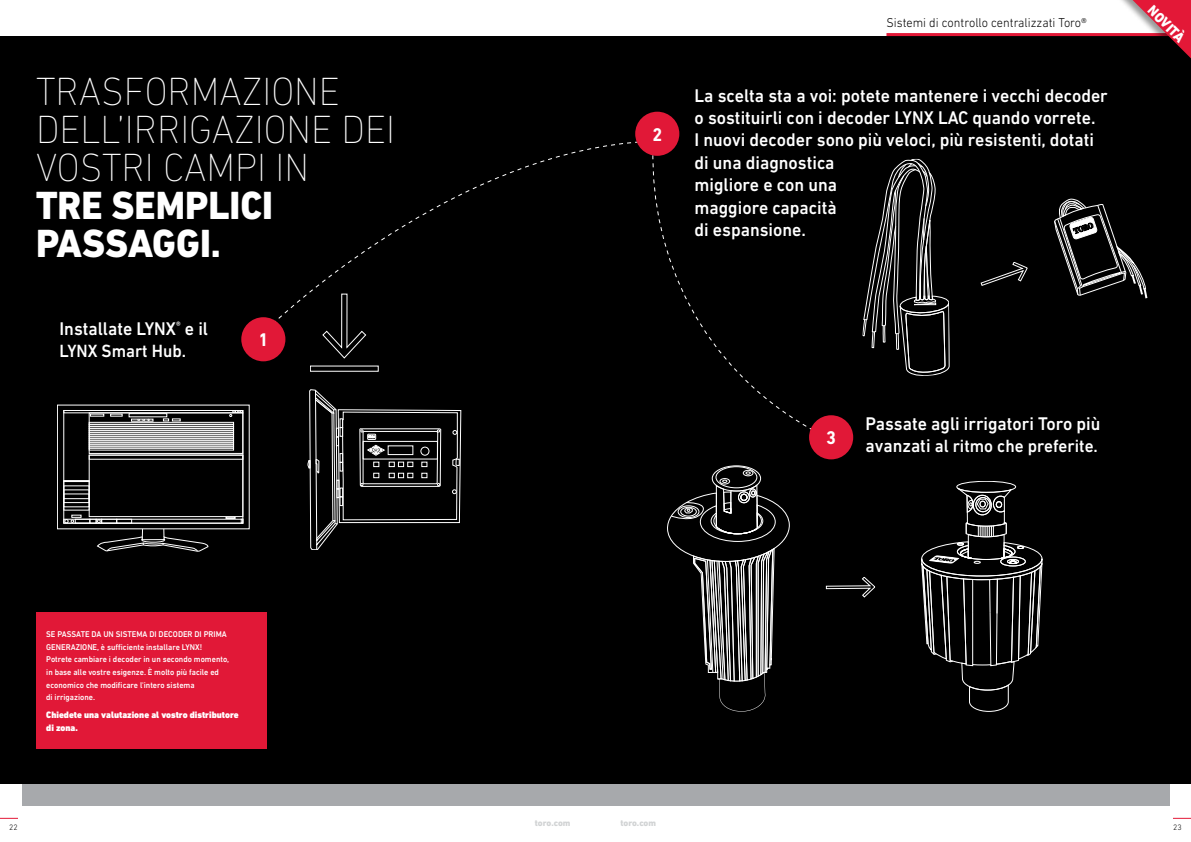
<style>
.page{position:relative;width:1191px;height:842px;background:#fff}
.page>*{position:absolute;margin:0;border:0;box-sizing:border-box;transform-origin:0 0}
.t1{font:200 40px/38px "DIN Next LT Pro";color:#fff;scale:.95 1}
.t2{font:800 40px/38px "DIN Next LT Pro";color:#fff;scale:.95 1}
.t3{font:500 18.7px/22.4px "DIN Next LT Pro";color:#fff;scale:.95 1}
.t4{font:700 18.7px "DIN Next LT Pro";color:#fff;scale:.95 1}
.t5{font:500 18px "DIN Next LT Pro";color:#fff;scale:.95 1}
.t6{font:800 14.3px "DIN Next LT Pro";color:#fff;scale:.95 1}
.t7{font:300 13px "DIN Next LT Pro";color:#000;scale:.95 1}
.t8{font:900 9.5px/12.6px "DIN Next LT Pro";color:#fff;scale:.95 1}
.t9{font:800 9px "DIN Next LT Pro";color:#d1d3d4}
.t10{font:500 8.5px/12.6px "DIN Next LT Pro";color:#fff;scale:.95 1}
.t11{font:300 8px "DIN Next LT Pro";color:#000}
.s1{font-size:18.7px}
</style>
<div class="page">
<div style="left:0;top:34px;width:1191px;height:750px;background:#000"></div>
<svg style="left:268px;top:141px;width:544px;height:289px"></svg>
<div style="left:241px;top:317px;width:44px;height:44px;background:#e11837;border-radius:50%"></div>
<div style="left:635px;top:112px;width:44px;height:44px;background:#e11837;border-radius:50%"></div>
<div style="left:809px;top:415px;width:44px;height:44px;background:#e11837;border-radius:50%"></div>
<svg style="left:322px;top:294px;width:44px;height:65px"></svg>
<svg style="left:825px;top:577px;width:50px;height:21px"></svg>
<svg style="left:667px;top:466px;width:122px;height:246px"></svg>
<svg style="left:921px;top:481px;width:121px;height:231px"></svg>
<div style="left:89px;top:455px;width:154px;height:62px;border:1px solid #fff"></div>
<div style="left:89px;top:413px;width:154px;height:41px;border:1px solid #fff"></div>
<div style="left:64px;top:410px;width:179px;height:3px;border:1px solid #fff"></div>
<div style="left:64px;top:490px;width:25px;height:13px;border:1px solid #fff"></div>
<svg style="left:64px;top:481px;width:25px;height:1px"></svg>
<div style="left:64px;top:494px;width:25px;height:5px;border:1px solid #fff"></div>
<div style="left:75px;top:519px;width:15px;height:4px;border:1px solid #fff"></div>
<div style="left:101px;top:519px;width:16px;height:4px;border:1px solid #fff"></div>
<div style="left:117px;top:519px;width:15px;height:4px;border:1px solid #fff"></div>
<svg style="left:226px;top:517px;width:9px;height:2px"></svg>
<div style="left:89px;top:455px;width:154px;height:4px;border:1px solid #fff"></div>
<div style="left:89px;top:448px;width:145px;height:2px;border:1px solid #fff"></div>
<div style="left:89px;top:446px;width:145px;height:2px;border:1px solid #fff"></div>
<div style="left:89px;top:444px;width:145px;height:2px;border:1px solid #fff"></div>
<div style="left:89px;top:442px;width:145px;height:2px;border:1px solid #fff"></div>
<div style="left:89px;top:440px;width:145px;height:2px;border:1px solid #fff"></div>
<div style="left:89px;top:438px;width:145px;height:2px;border:1px solid #fff"></div>
<div style="left:89px;top:436px;width:145px;height:2px;border:1px solid #fff"></div>
<div style="left:89px;top:434px;width:145px;height:2px;border:1px solid #fff"></div>
<div style="left:89px;top:432px;width:145px;height:2px;border:1px solid #fff"></div>
<div style="left:89px;top:430px;width:145px;height:2px;border:1px solid #fff"></div>
<div style="left:89px;top:428px;width:145px;height:2px;border:1px solid #fff"></div>
<div style="left:89px;top:426px;width:145px;height:2px;border:1px solid #fff"></div>
<div style="left:89px;top:424px;width:145px;height:2px;border:1px solid #fff"></div>
<div style="left:89px;top:422px;width:145px;height:2px;border:1px solid #fff"></div>
<svg style="left:90px;top:414px;width:14px;height:2px"></svg>
<svg style="left:110px;top:414px;width:12px;height:2px"></svg>
<svg style="left:131px;top:419px;width:22px;height:2px"></svg>
<svg style="left:163px;top:419px;width:17px;height:2px"></svg>
<div style="left:129px;top:413px;width:38px;height:4px;border:1px solid #fff"></div>
<svg style="left:97px;top:529px;width:111px;height:22px"></svg>
<svg style="left:65px;top:515px;width:16px;height:8px"></svg>
<svg style="left:90px;top:519px;width:12px;height:4px"></svg>
<svg style="left:229px;top:410px;width:13px;height:7px"></svg>
<svg style="left:1054px;top:199px;width:93px;height:99px"></svg>
<svg style="left:980px;top:262px;width:48px;height:24px"></svg>
<svg style="left:862px;top:158px;width:87px;height:218px"></svg>
<svg style="left:307px;top:389px;width:154px;height:161px"></svg>
<div style="left:36px;top:612px;width:230px;height:137px;background:#e11837"></div>
<svg style="left:1173px;top:818px;width:18px;height:1px"></svg>
<svg style="left:0;top:818px;width:18px;height:1px"></svg>
<div style="left:22px;top:784px;width:1147px;height:21px;background:#a7a9ac"></div>
<hr style="left:886px;top:33px;width:305px;height:3px;background:#e31837">
<div style="left:1115px;top:0;width:76px;height:76px;background:#000;opacity:.4"></div>
<svg style="left:1132px;top:0;width:59px;height:58px"></svg>
<h1 class="t1" style="left:36px;top:72px;width:379px">TRASFORMAZIONE<br>DELL’IRRIGAZIONE DEI<br>VOSTRI CAMPI IN</h1>
<h1 class="t2" style="left:36px;top:187px;width:251px">TRE SEMPLICI<br>PASSAGGI.</h1>
<p class="t3" style="left:60px;top:318px;width:158px">Installate LYNX<sup>®</sup> e il</p>
<p class="t5" style="left:60px;top:340px;width:135px">LYNX Smart Hub.</p>
<p class="t4" style="left:258px;top:329px;width:12px">1</p>
<p class="t10" style="left:46px;top:628px;width:194px">SE PASSATE DA UN SISTEMA DI DECODER DI PRIMA GENERAZIONE, è sufficiente installare LYNX!<br>Potrete cambiare i decoder in un secondo momento, in base alle vostre esigenze. È molto più facile ed economico che modificare l'intero sistema<br>di irrigazione.</p>
<p class="t8" style="left:46px;top:708px;width:204px">Chiedete una valutazione al vostro distributore di zona.</p>
<p class="t4" style="left:652px;top:123px;width:12px">2</p>
<p class="t7" style="left:886px;top:15px;width:212px">Sistemi di controllo centralizzati Toro®</p>
<p class="t3" style="left:694px;top:84px;width:436px">La scelta sta a voi: potete mantenere i vecchi decoder o sostituirli con i decoder LYNX LAC quando vorrete.<br>I nuovi decoder sono più veloci, più resistenti, dotati di una diagnostica<br>migliore e con una<br>maggiore capacità<br>di espansione.</p>
<p class="t6" style="left:1156px;top:2px;width:49px;rotate:45deg">NOVITÀ</p>
<p class="t4" style="left:826px;top:427px;width:12px">3</p>
<p class="t3" style="left:865px;top:412px;width:249px">Passate agli irrigatori Toro più</p>
<p class="t5" style="left:865px;top:436px;width:246px"><span class="s1">avanzati</span> al ritmo che preferite.</p>
<p class="t9" style="left:535px;top:818px;width:37px">toro.com</p>
<p class="t9" style="left:620px;top:818px;width:37px">toro.com</p>
<p class="t11" style="left:9px;top:823px;width:10px">22</p>
<p class="t11" style="left:1173px;top:823px;width:10px">23</p>
</div>
